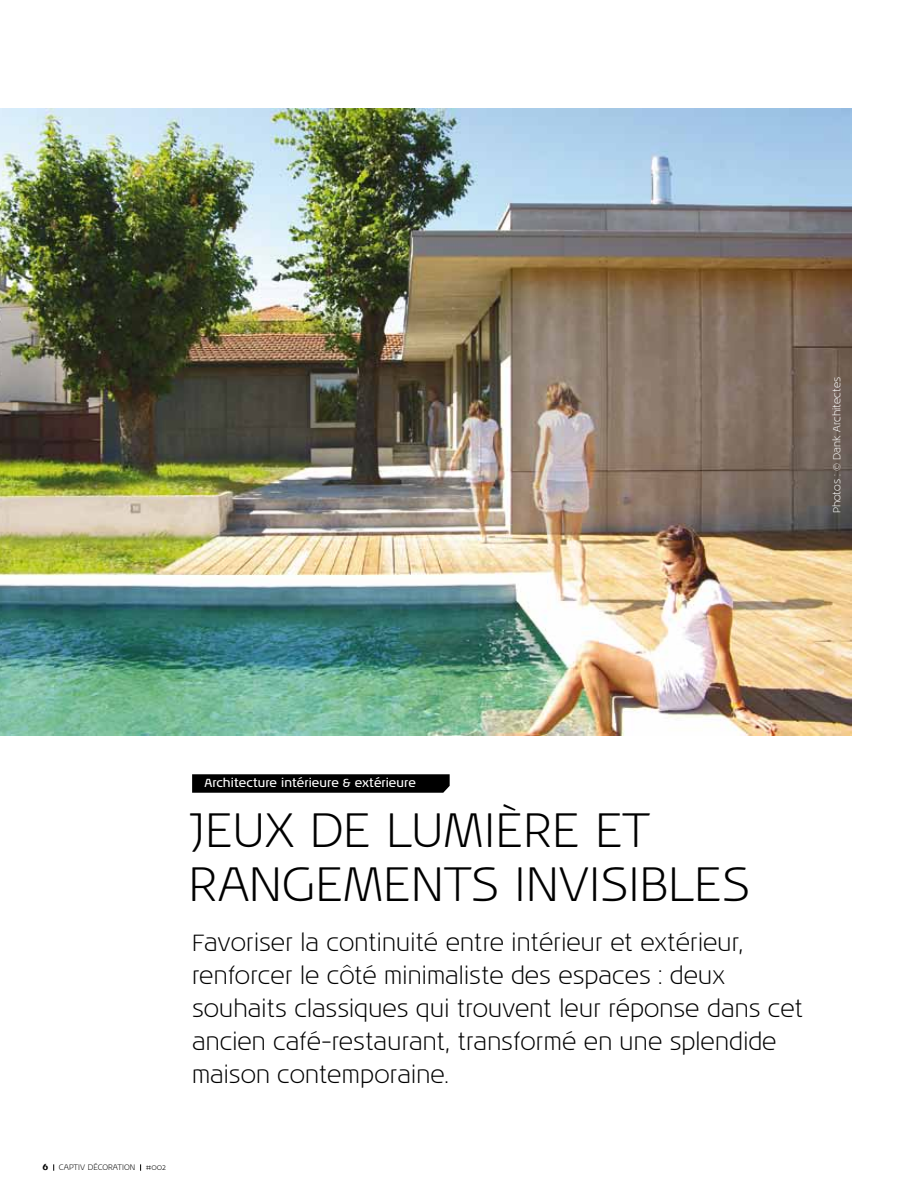
<style>
.page{position:relative;width:915px;height:1191px;background:#fff}
.page>*{position:absolute;margin:0;border:0;box-sizing:border-box;transform-origin:0 0}
.t1{font:300 49.5px "Noa LT Std";color:#000}
.t2{font:300 24px/33px "Noa LT Std";color:#000}
.t3{font:12px "Noa LT Std";color:#fff}
.t4{font:300 10.5px "Noa LT Std";color:#fff}
.t5{font:700 9px "Noa LT Std";color:#000}
.t6{font:300 8.25px "Noa LT Std";color:#000}
</style>
<div class="page">
<img style="left:0;top:108px;width:851px;height:627px">
<div style="left:192px;top:774px;width:257px;height:18px;background:#000"></div>
<p class="t4" style="left:830px;top:513px;width:138px;rotate:-90deg">Photos : © Dank Architectes</p>
<p class="t3" style="left:204px;top:776px;width:213px">Architecture intérieure &amp; extérieure</p>
<h1 class="t1" style="left:189px;top:800px;width:224px">Jeux de lumi</h1>
<h1 class="t1" style="left:495px;top:800px;width:126px">ère et</h1>
<h1 class="t1" style="left:189px;top:854px;width:32px">rangements</h1>
<h1 class="t1" style="left:514px;top:854px;width:24px">invisibles</h1>
<p class="t2" style="left:192px;top:927px;width:612px">Favoriser la continuité entre intérieur et extérieur, renforcer le côté minimaliste des espaces : deux souhaits classiques qui trouvent leur réponse dans cet ancien café-restaurant, transformé en une splendide maison contemporaine.</p>
<p class="t5" style="left:43px;top:1161px;width:7px">6</p>
<p class="t6" style="left:59px;top:1162px;width:78px">CAPTIV DÉCORATION</p>
<p class="t6" style="left:146px;top:1162px;width:22px">#002</p>
</div>
